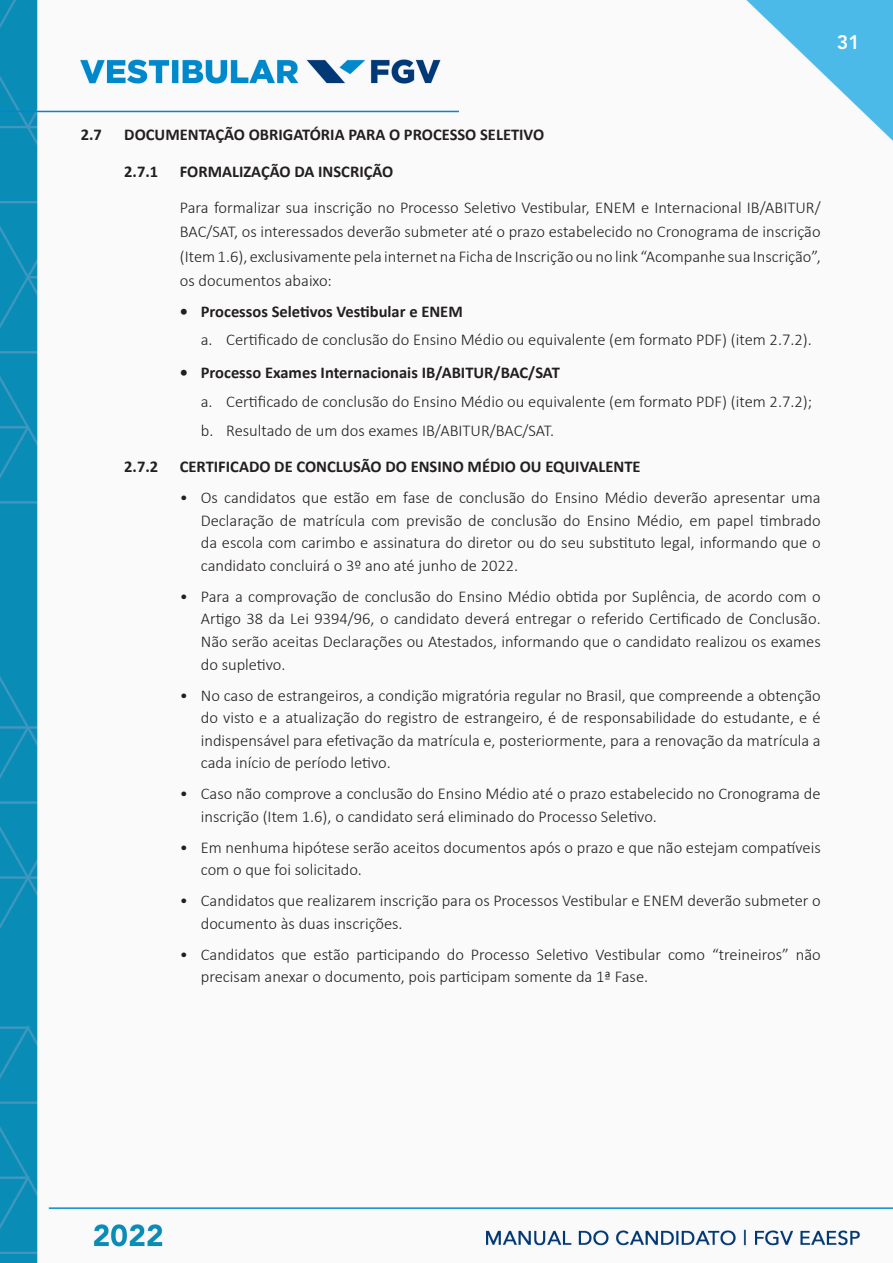
<style>
.page{position:relative;width:893px;height:1263px;background:#fff}
.page>*{position:absolute;margin:0;border:0;box-sizing:border-box;transform-origin:0 0}
.t1{font:800 19.5px "Avenir LT Std";color:#fff}
.t2{font:300 16.5px/22.5px "Calibri";color:#231f20}
.t3{font:700 16.5px "Calibri";color:#231f20}
</style>
<div class="page">
<img style="left:0;top:0;width:893px;height:1262px">
<p class="t1" style="left:837px;top:30px;width:25px">31</p>
<p class="t3" style="left:81px;top:123px;width:23px">2.7</p>
<p class="t3" style="left:124px;top:123px;width:421px">DOCUMENTAÇÃO OBRIGATÓRIA PARA O PROCESSO SELETIVO</p>
<p class="t3" style="left:124px;top:160px;width:35px">2.7.1</p>
<p class="t3" style="left:180px;top:160px;width:215px">FORMALIZAÇÃO DA INSCRIÇÃO</p>
<p class="t2" style="left:180px;top:196px;width:642px;line-height:24px;text-align:justify">Para formalizar sua inscrição no Processo Seletivo Vestibular, ENEM e Internacional IB/ABITUR/ BAC/SAT, os interessados deverão submeter até o prazo estabelecido no Cronograma de inscrição (Item 1.6), exclusivamente pela internet na Ficha de Inscrição ou no link “Acompanhe sua Inscrição”, os documentos abaixo:</p>
<p class="t3" style="left:180px;top:299px;width:284px">• Processos Seletivos Vestibular e ENEM</p>
<p class="t2" style="left:201px;top:328px;width:612px">a. Certificado de conclusão do Ensino Médio ou equivalente (em formato PDF) (item 2.7.2).</p>
<p class="t3" style="left:180px;top:361px;width:382px">• Processo Exames Internacionais IB/ABITUR/BAC/SAT</p>
<p class="t2" style="left:201px;top:387px;width:613px;line-height:28.8px">a. Certificado de conclusão do Ensino Médio ou equivalente (em formato PDF) (item 2.7.2); b. Resultado de um dos exames IB/ABITUR/BAC/SAT.</p>
<p class="t3" style="left:124px;top:455px;width:35px">2.7.2</p>
<p class="t3" style="left:180px;top:455px;width:462px">CERTIFICADO DE CONCLUSÃO DO ENSINO MÉDIO OU EQUIVALENTE</p>
<p class="t2" style="left:201px;top:486px;width:621px;text-align:justify;text-indent:-21px">• Os candidatos que estão em fase de conclusão do Ensino Médio deverão apresentar uma Declaração de matrícula com previsão de conclusão do Ensino Médio, em papel timbrado da escola com carimbo e assinatura do diretor ou do seu substituto legal, informando que o candidato concluirá o 3º ano até junho de 2022.</p>
<p class="t2" style="left:201px;top:585px;width:621px;text-align:justify;text-indent:-21px">• Para a comprovação de conclusão do Ensino Médio obtida por Suplência, de acordo com o Artigo 38 da Lei 9394/96, o candidato deverá entregar o referido Certificado de Conclusão.<br>Não serão aceitas Declarações ou Atestados, informando que o candidato realizou os exames do supletivo.</p>
<p class="t2" style="left:201px;top:684px;width:621px;text-align:justify;text-indent:-21px">• No caso de estrangeiros, a condição migratória regular no Brasil, que compreende a obtenção do visto e a atualização do registro de estrangeiro, é de responsabilidade do estudante, e é indispensável para efetivação da matrícula e, posteriormente, para a renovação da matrícula a cada início de período letivo.</p>
<p class="t2" style="left:201px;top:782px;width:621px;text-indent:-21px">• Caso não comprove a conclusão do Ensino Médio até o prazo estabelecido no Cronograma de inscrição (Item 1.6), o candidato será eliminado do Processo Seletivo.</p>
<p class="t2" style="left:201px;top:836px;width:621px;text-indent:-21px">• Em nenhuma hipótese serão aceitos documentos após o prazo e que não estejam compatíveis com o que foi solicitado.</p>
<p class="t2" style="left:201px;top:889px;width:621px;text-indent:-21px">• Candidatos que realizarem inscrição para os Processos Vestibular e ENEM deverão submeter o documento às duas inscrições.</p>
<p class="t2" style="left:201px;top:943px;width:621px;text-indent:-21px">• Candidatos que estão participando do Processo Seletivo Vestibular como “treineiros” não precisam anexar o documento, pois participam somente da 1ª Fase.</p>
</div>
